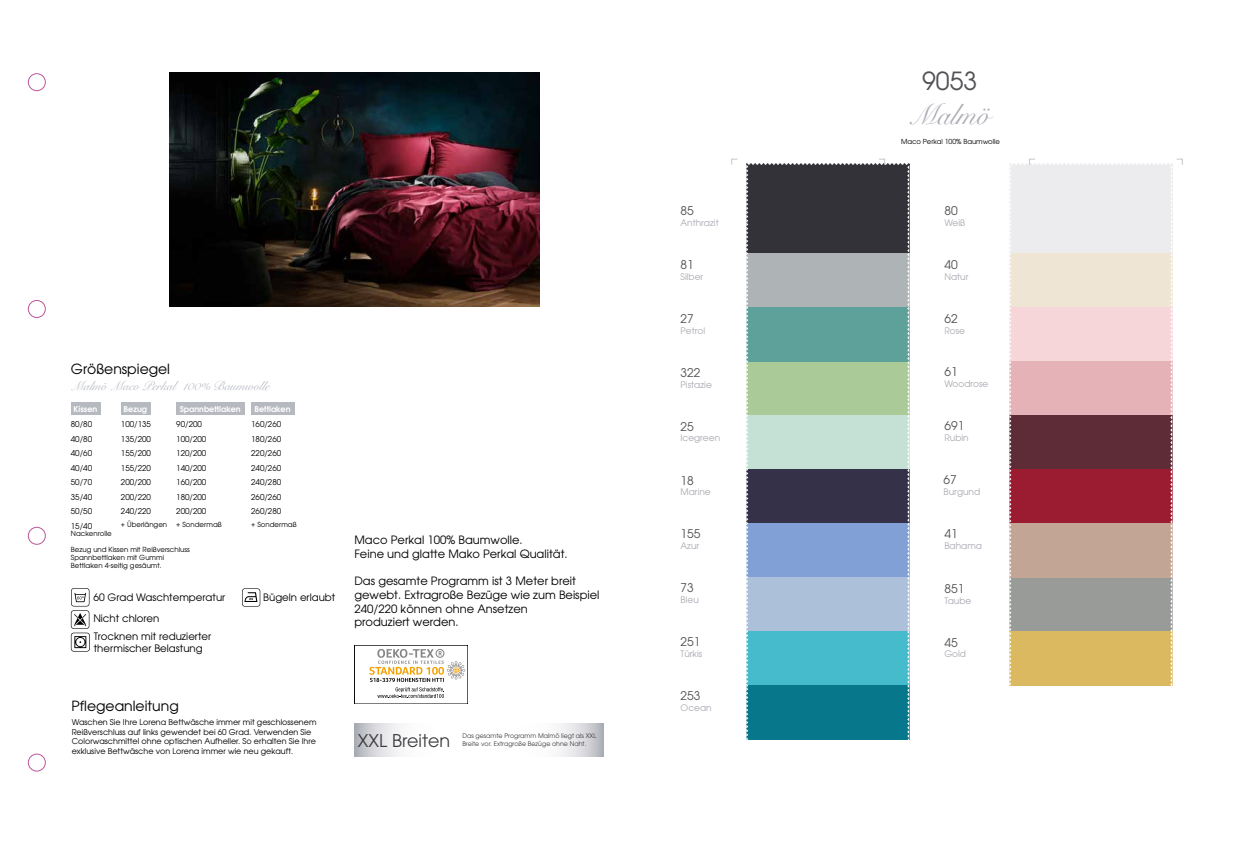
<style>
.page{position:relative;width:1242px;height:842px;background:#fff}
.page>*{position:absolute;margin:0;border:0;box-sizing:border-box;transform-origin:0 0}
.t1{font:29.2px "Snell Roundhand Script";color:#aaabb4}
.t2{font:24.9px "Avant Garde";color:#525256}
.t3{font:17.5px "Avant Garde LT";color:#3b3b3e}
.t4{font:14px "Avant Garde";color:#000}
.t5{font:13px "Snell Roundhand Script";color:#b5b8c1}
.t6{font:12px "Avant Garde";color:#525256}
.t7{font:11.4px/13.7px "Avant Garde";color:#000}
.t8{font:10.2px/21.3px "Avant Garde";color:#000}
.t9{font:9px "Avant Garde";color:#aaabb4}
.t10{font:8px/14.5px "Avant Garde";color:#000;text-align:justify}
.t11{font:700 8px "Te X Gyre Adventor";color:#fff}
.t12{font:7px/15.1px "Avant Garde";color:#000}
.t13{font:6.9px "Te X Gyre Adventor";color:#000}
.t14{font:6.3px/7.5px "Avant Garde LT";color:#3b3b3e}
</style>
<div class="page">
<svg style="left:28px;top:73px;width:18px;height:698px"></svg>
<img style="left:169px;top:72px;width:370px;height:234px">
<svg style="left:731px;top:159px;width:179px;height:581px;background:#7b9da4"></svg>
<svg style="left:1009px;top:159px;width:173px;height:527px;background:#caaaa3"></svg>
<div style="left:71px;top:402px;width:30px;height:13px;background:#b7b9c1"></div>
<div style="left:121px;top:402px;width:30px;height:13px;background:#b7b9c1"></div>
<svg style="left:71px;top:588px;width:19px;height:64px"></svg>
<svg style="left:242px;top:588px;width:18px;height:19px"></svg>
<svg style="left:354px;top:724px;width:250px;height:33px"></svg>
<div style="left:176px;top:402px;width:68px;height:13px;background:#b7b9c1"></div>
<div style="left:251px;top:402px;width:43px;height:13px;background:#b7b9c1"></div>
<svg style="left:369px;top:649px;width:96px;height:49px"></svg>
<h3 class="t4" style="left:71px;top:360px;width:101px">Größenspiegel</h3>
<h3 class="t5" style="left:71px;top:378px;width:200px">Malmö Maco Perkal 100% Baumwolle</h3>
<p class="t11" style="left:73px;top:402px;width:25px">Kissen</p>
<p class="t11" style="left:124px;top:402px;width:25px">Bezug</p>
<p class="t10" style="left:71px;top:417px;width:23px">80/80<br>40/80<br>40/60<br>40/40<br>50/70<br>35/40<br>50/50<br>15/40</p>
<p class="t12" style="left:71px;top:526px;width:120px">Nackenrolle<br>Bezug und Kissen mit Reißverschluss</p>
<p class="t12" style="left:71px;top:553px;width:95px;line-height:8.4px">Spannbettlaken mit Gummi<br>Bettlaken 4-seitig gesäumt.</p>
<p class="t11" style="left:180px;top:402px;width:62px">Spannbettlaken</p>
<p class="t10" style="left:176px;top:417px;width:32px;text-align:left">90/200<br>100/200<br>120/200<br>140/200<br>160/200<br>180/200<br>200/200</p>
<p class="t12" style="left:176px;top:517px;width:47px">+ Sondermaß</p>
<p class="t11" style="left:254px;top:402px;width:37px">Bettlaken</p>
<p class="t10" style="left:251px;top:417px;width:32px">160/260<br>180/260<br>220/260<br>240/260<br>240/280<br>260/260<br>260/280</p>
<p class="t12" style="left:251px;top:517px;width:47px">+ Sondermaß</p>
<p class="t10" style="left:121px;top:417px;width:32px">100/135<br>135/200<br>155/200<br>155/220<br>200/200<br>200/220<br>240/220</p>
<p class="t12" style="left:121px;top:517px;width:48px">+ Überlängen</p>
<p class="t8" style="left:93px;top:586px;width:133px">60 Grad Waschtemperatur<br>Nicht chloren</p>
<p class="t8" style="left:94px;top:630px;width:119px;line-height:12.2px">Trocknen mit reduzierter thermischer Belastung</p>
<p class="t8" style="left:263px;top:586px;width:73px">Bügeln erlaubt</p>
<h3 class="t4" style="left:72px;top:697px;width:109px">Pflegeanleitung</h3>
<p class="t10" style="left:72px;top:717px;width:246px;line-height:9.6px;text-align:left">Waschen Sie Ihre Lorena Bettwäsche immer mit geschlossenem Reißverschluss auf links gewendet bei 60 Grad. Verwenden Sie Colorwaschmittel ohne optischen Aufheller. So erhalten Sie Ihre exklusive Bettwäsche von Lorena immer wie neu gekauft.</p>
<h3 class="t7" style="left:354px;top:533px;width:215px">Maco Perkal 100% Baumwolle.<br>Feine und glatte Mako Perkal Qualität.</h3>
<h3 class="t7" style="left:354px;top:574px;width:246px">Das gesamte Programm ist 3 Meter breit gewebt. Extragroße Bezüge wie zum Beispiel<br>240/220 können ohne Ansetzen<br>produziert werden.</h3>
<h3 class="t3" style="left:358px;top:730px;width:94px">XXL Breiten</h3>
<p class="t14" style="left:462px;top:732px;width:135px">Das gesamte Programm Malmö liegt als XXL<br>Breite vor. Extragroße Bezüge ohne Naht.</p>
<h3 class="t6" style="left:680px;top:203px;width:15px">85</h3>
<p class="t9" style="left:680px;top:217px;width:40px">Anthrazit</p>
<h3 class="t6" style="left:680px;top:257px;width:15px">81</h3>
<p class="t9" style="left:680px;top:271px;width:24px">Silber</p>
<h3 class="t6" style="left:680px;top:311px;width:15px">27</h3>
<p class="t9" style="left:680px;top:325px;width:26px">Petrol</p>
<h3 class="t6" style="left:680px;top:365px;width:21px">322</h3>
<p class="t9" style="left:680px;top:379px;width:33px">Pistazie</p>
<h3 class="t6" style="left:680px;top:419px;width:15px">25</h3>
<p class="t9" style="left:680px;top:433px;width:41px">Icegreen</p>
<h3 class="t6" style="left:680px;top:473px;width:15px">18</h3>
<p class="t9" style="left:680px;top:486px;width:32px">Marine</p>
<h3 class="t6" style="left:680px;top:526px;width:21px">155</h3>
<p class="t9" style="left:680px;top:540px;width:20px">Azur</p>
<h3 class="t6" style="left:680px;top:580px;width:15px">73</h3>
<p class="t9" style="left:680px;top:594px;width:20px">Bleu</p>
<h3 class="t6" style="left:680px;top:634px;width:21px">251</h3>
<p class="t9" style="left:680px;top:648px;width:23px">Türkis</p>
<h3 class="t6" style="left:680px;top:688px;width:21px">253</h3>
<p class="t9" style="left:680px;top:702px;width:33px">Ocean</p>
<h2 class="t2" style="left:922px;top:66px;width:57px">9053</h2>
<h1 class="t1" style="left:908px;top:98px;width:83px">Malmö</h1>
<p class="t13" style="left:901px;top:136px;width:100px">Maco Perkal 100% Baumwolle</p>
<h3 class="t6" style="left:944px;top:203px;width:15px">80</h3>
<p class="t9" style="left:944px;top:217px;width:22px">Weiß</p>
<h3 class="t6" style="left:944px;top:257px;width:15px">40</h3>
<p class="t9" style="left:944px;top:271px;width:26px">Natur</p>
<h3 class="t6" style="left:944px;top:311px;width:15px">62</h3>
<p class="t9" style="left:944px;top:325px;width:22px">Rose</p>
<h3 class="t6" style="left:944px;top:364px;width:15px">61</h3>
<p class="t9" style="left:944px;top:378px;width:46px">Woodrose</p>
<h3 class="t6" style="left:944px;top:418px;width:21px">691</h3>
<p class="t9" style="left:944px;top:432px;width:26px">Rubin</p>
<h3 class="t6" style="left:943px;top:472px;width:15px">67</h3>
<p class="t9" style="left:943px;top:486px;width:38px">Burgund</p>
<h3 class="t6" style="left:944px;top:526px;width:15px">41</h3>
<p class="t9" style="left:944px;top:540px;width:39px">Bahama</p>
<h3 class="t6" style="left:944px;top:581px;width:21px">851</h3>
<p class="t9" style="left:944px;top:595px;width:28px">Taube</p>
<h3 class="t6" style="left:944px;top:635px;width:15px">45</h3>
<p class="t9" style="left:944px;top:648px;width:23px">Gold</p>
</div>
